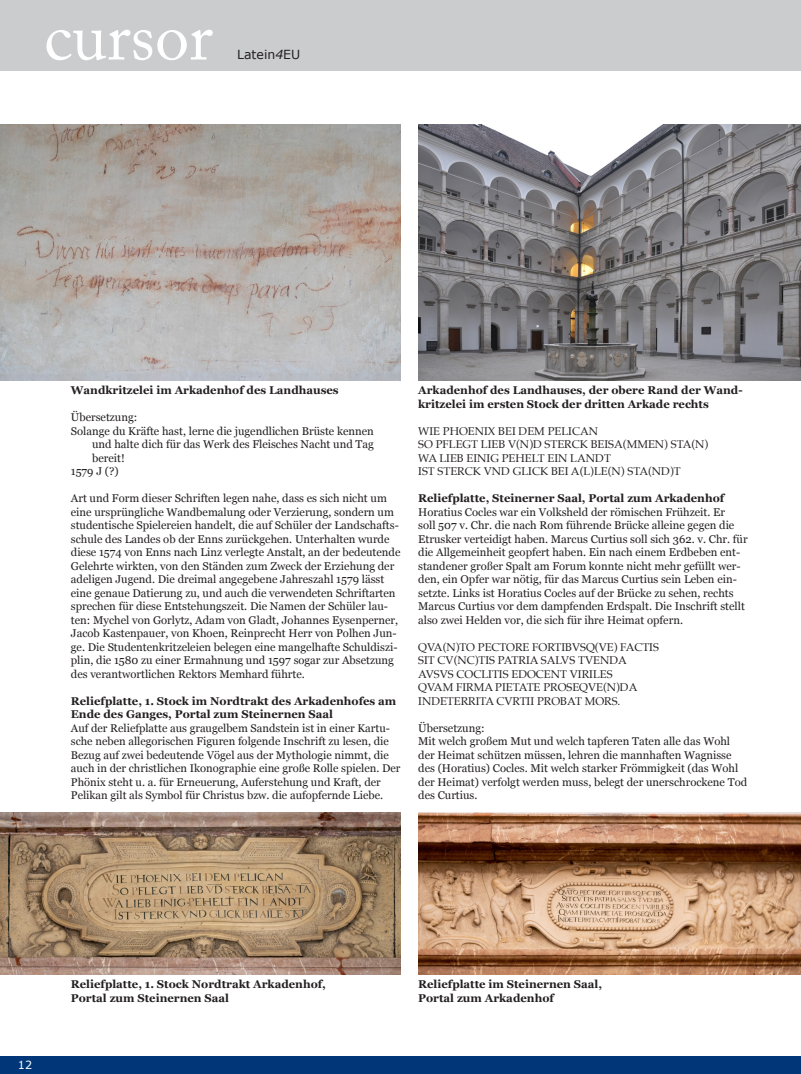
<style>
.page{position:relative;width:801px;height:1074px;background:#fff}
.page>*{position:absolute;margin:0;border:0;box-sizing:border-box;transform-origin:0 0}
.t1{font:68.75px "Adobe Caslon Pro";color:#fff}
.t2{font:12.5px "Verdana";color:#231f20}
.Text_Flusstext{font:11.25px/13.5px "Georgia";color:#231f20}
.Inschriften{font:11.25px "Palatino";color:#231f20}
.Bildunterschriften{font:700 11.25px/13.5px "Georgia";color:#231f20}
.Text_Flusstext_fett{font:700 11.25px/13.5px "Georgia";color:#231f20}
.t3{font:11.25px "Verdana";color:#fff}
.Text_Flusstext-2{font:11.12px/13.5px "Georgia";color:#231f20}
.s1{font-style:italic}
</style>
<div class="page">
<div style="left:0;top:0;width:801px;height:71px;background:#cbccce"></div>
<div style="left:0;top:1056px;width:801px;height:18px;background:#013778"></div>
<img style="left:0;top:124px;width:400px;height:257px">
<img style="left:418px;top:124px;width:383px;height:257px">
<img style="left:0;top:813px;width:400px;height:161px">
<img style="left:418px;top:812px;width:383px;height:162px">
<h1 class="t1" style="left:44px;top:-5px;width:170px">cursor</h1>
<p class="t2" style="left:237px;top:47px;width:65px">Latein<span class="s1">4</span>EU</p>
<p class="Bildunterschriften" style="left:71px;top:383px;width:269px">Wandkritzelei im Arkadenhof des Landhauses</p>
<p class="Bildunterschriften" style="left:418px;top:383px;width:326px">Arkadenhof des Landhauses, der obere Rand der Wand&shy;kritzelei im ersten Stock der dritten Arkade rechts</p>
<p class="Text_Flusstext" style="left:71px;top:410px;width:68px">Übersetzung:</p>
<p class="Text_Flusstext" style="left:71px;top:423px;width:305px">Solange du Kräfte hast, lerne die jugendlichen Brüste kennen</p>
<p class="Text_Flusstext" style="left:92px;top:437px;width:283px">und halte dich für das Werk des Fleisches Nacht und Tag</p>
<p class="Text_Flusstext" style="left:92px;top:450px;width:34px">bereit!</p>
<p class="Text_Flusstext" style="left:71px;top:464px;width:49px">1579 J (?)</p>
<p class="Text_Flusstext" style="left:71px;top:491px;width:331px">Art und Form dieser Schriften legen nahe, dass es sich nicht um eine ursprüngliche Wandbemalung oder Verzierung, sondern um studentische Spielereien handelt, die auf Schüler der Landschafts&shy;schule des Landes ob der Enns zurückgehen. Unterhalten wurde diese 1574 von Enns nach Linz verlegte Anstalt, an der bedeutende Gelehrte wirkten, von den Ständen zum Zweck der Erziehung der adeligen Jugend. Die dreimal angegebene Jahreszahl 1579 lässt eine genaue Datierung zu, und auch die verwendeten Schriftarten sprechen für diese Entstehungszeit. Die Namen der Schüler lau&shy;ten: Mychel von Gorlytz, Adam von Gladt, Johannes Eysenperner, Jacob Kastenpauer, von Khoen, Reinprecht Herr von Polhen Jun&shy;ge. Die Studentenkritzeleien belegen eine mangelhafte Schuldiszi&shy;plin, die 1580 zu einer Ermahnung und 1597 sogar zur Absetzung des verantwortlichen Rektors Memhard führte.</p>
<p class="Text_Flusstext_fett" style="left:71px;top:693px;width:327px">Reliefplatte, 1. Stock im Nordtrakt des Arkadenhofes am<br>Ende des Ganges, Portal zum Steinernen Saal</p>
<p class="Text_Flusstext-2" style="left:71px;top:720px;width:331px">Auf der Reliefplatte aus graugelbem Sandstein ist in einer Kartu&shy;sche neben allegorischen Figuren folgende Inschrift zu lesen, die Bezug auf zwei bedeutende Vögel aus der Mythologie nimmt, die auch in der christlichen Ikonographie eine große Rolle spielen. Der Phönix steht u. a. für Erneuerung, Auferstehung und Kraft, der Pelikan gilt als Symbol für Christus bzw. die aufopfernde Liebe.</p>
<p class="Inschriften" style="left:418px;top:421px;width:181px">WIE PHOENIX BEI DEM PELICAN</p>
<p class="Inschriften" style="left:418px;top:435px;width:292px">SO PFLEGT LIEB V(N)D STERCK BEISA(MMEN) STA(N)</p>
<p class="Inschriften" style="left:418px;top:448px;width:194px">WA LIEB EINIG PEHELT EIN LANDT</p>
<p class="Inschriften" style="left:418px;top:462px;width:264px">IST STERCK VND GLICK BEI A(L)LE(N) STA(ND)T</p>
<p class="Text_Flusstext_fett" style="left:418px;top:491px;width:307px">Reliefplatte, Steinerner Saal, Portal zum Arkadenhof</p>
<p class="Text_Flusstext" style="left:418px;top:504px;width:331px">Horatius Cocles war ein Volksheld der römischen Frühzeit. Er<br>soll 507 v. Chr. die nach Rom führende Brücke alleine gegen die Etrusker verteidigt haben. Marcus Curtius soll sich 362. v. Chr. für die Allgemeinheit geopfert haben. Ein nach einem Erdbeben ent&shy;standener großer Spalt am Forum konnte nicht mehr gefüllt wer&shy;den, ein Opfer war nötig, für das Marcus Curtius sein Leben ein&shy;setzte. Links ist Horatius Cocles auf der Brücke zu sehen, rechts Marcus Curtius vor dem dampfenden Erdspalt. Die Inschrift stellt also zwei Helden vor, die sich für ihre Heimat opfern.</p>
<p class="Inschriften" style="left:418px;top:637px;width:242px">QVA(N)TO PECTORE FORTIBVSQ(VE) FACTIS</p>
<p class="Inschriften" style="left:418px;top:651px;width:210px">SIT CV(NC)TIS PATRIA SALVS TVENDA</p>
<p class="Inschriften" style="left:418px;top:664px;width:196px">AVSVS COCLITIS EDOCENT VIRILES</p>
<p class="Inschriften" style="left:418px;top:678px;width:221px">QVAM FIRMA PIETATE PROSEQVE(N)DA</p>
<p class="Inschriften" style="left:418px;top:691px;width:204px">INDETERRITA CVRTII PROBAT MORS.</p>
<p class="Text_Flusstext" style="left:418px;top:720px;width:68px">Übersetzung:</p>
<p class="Text_Flusstext" style="left:418px;top:734px;width:330px">Mit welch großem Mut und welch tapferen Taten alle das Wohl der Heimat schützen müssen, lehren die mannhaften Wagnisse des (Horatius) Cocles. Mit welch starker Frömmigkeit (das Wohl der Heimat) verfolgt werden muss, belegt der unerschrockene Tod des Curtius.</p>
<p class="t3" style="left:18px;top:1057px;width:16px">12</p>
<p class="Bildunterschriften" style="left:71px;top:977px;width:257px">Reliefplatte, 1. Stock Nordtrakt Arkadenhof,</p>
<p class="Bildunterschriften" style="left:71px;top:990px;width:160px">Portal zum Steinernen Saal</p>
<p class="Bildunterschriften" style="left:418px;top:977px;width:185px">Reliefplatte im Steinernen Saal,</p>
<p class="Bildunterschriften" style="left:418px;top:990px;width:137px">Portal zum Arkadenhof</p>
</div>
